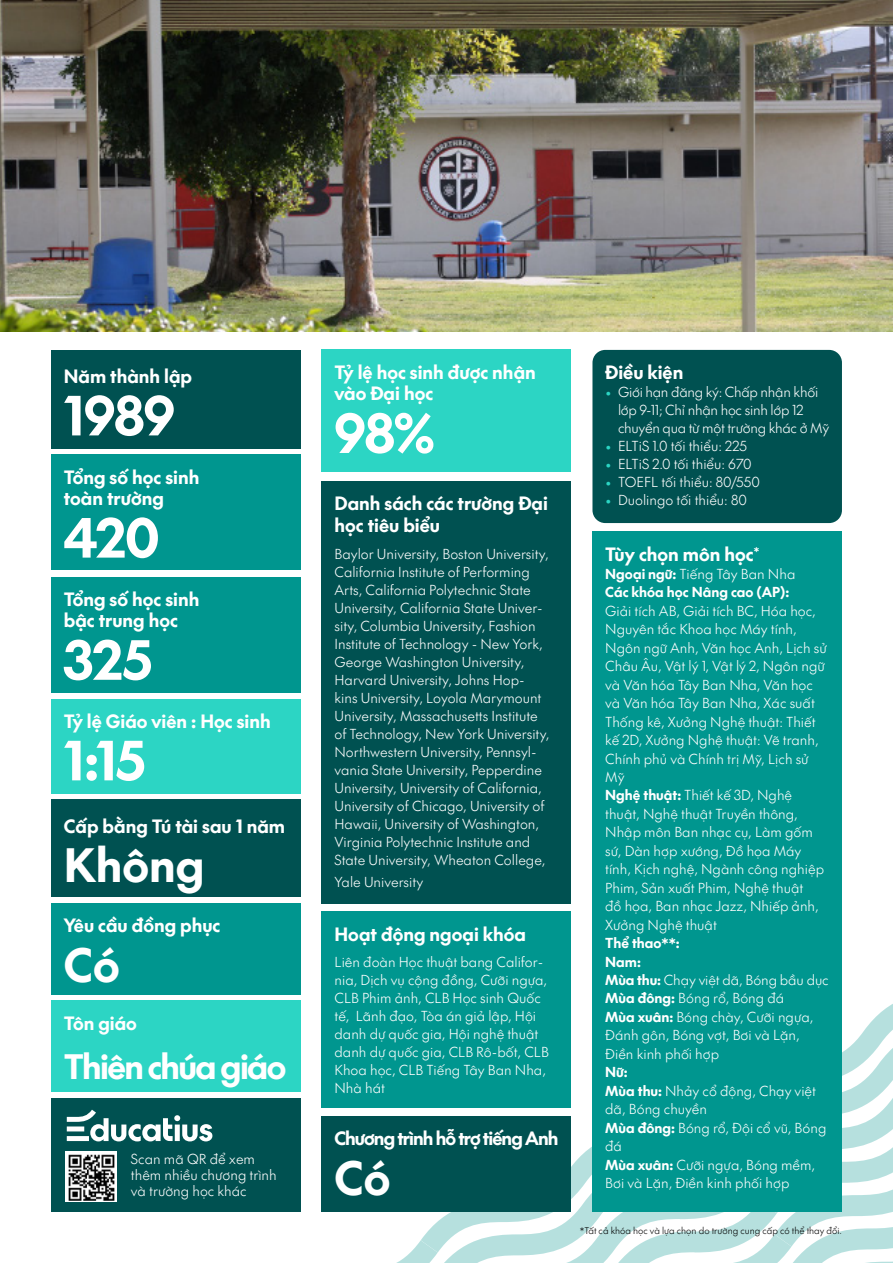
<style>
.page{position:relative;width:893px;height:1263px;background:#fff}
.page>*{position:absolute;margin:0;border:0;box-sizing:border-box;transform-origin:0 0}
.t1{font:52.5px "SVN The Future Bold";color:#fff}
.t2{font:45px "SVN The Future Bold";color:#fff}
.t3{font:33px "SVN The Future Bold";letter-spacing:-.05em;color:#fff}
.t4{font:18px/21.6px "SVN The Future Bold";color:#fff}
.t5{font:18px "SVN The Future Bold";letter-spacing:-.05em;color:#fff}
.t6{font:13.5px/18.5px "SVN The Future Light";color:#fff}
.t7{font:13.5px/18px "SVN The Future Light";letter-spacing:-.02em;color:#fff}
.t8{font:13.5px/18.5px "SVN The Future Bold";color:#fff}
.t9{font:9px "SVN The Future Light";color:#000}
.s1{font-family:"The Future";font-weight:300;color:#2cd5c4}
.s2{font-family:"SVN The Future Bold"}
</style>
<div class="page">
<svg style="left:396px;top:1004px;width:497px;height:259px"></svg>
<div style="left:322px;top:481px;width:249px;height:423px;background:#005151"></div>
<div style="left:592px;top:350px;width:250px;height:173px;background:#005151;border-radius:13px"></div>
<div style="left:592px;top:531px;width:250px;height:681px;background:#00968f"></div>
<div style="left:322px;top:912px;width:249px;height:196px;background:#00968f"></div>
<div style="left:322px;top:350px;width:249px;height:122px;background:#2cd5c4"></div>
<div style="left:51px;top:454px;width:249px;height:116px;background:#00968f"></div>
<div style="left:51px;top:577px;width:249px;height:115px;background:#00968f"></div>
<div style="left:51px;top:699px;width:249px;height:94px;background:#2cd5c4"></div>
<div style="left:51px;top:799px;width:249px;height:98px;background:#005151"></div>
<div style="left:51px;top:1001px;width:249px;height:91px;background:#2cd5c4"></div>
<div style="left:51px;top:903px;width:249px;height:91px;background:#00968f"></div>
<div style="left:51px;top:350px;width:249px;height:98px;background:#005151"></div>
<div style="left:51px;top:1098px;width:249px;height:114px;background:#005151"></div>
<img style="left:66px;top:1151px;width:51px;height:51px">
<svg style="left:67px;top:1110px;width:145px;height:31px"></svg>
<div style="left:322px;top:1116px;width:249px;height:96px;background:#005151"></div>
<img style="left:0;top:0;width:893px;height:332px">
<h3 class="t4" style="left:64px;top:364px;width:130px">Năm thành lập</h3>
<h1 class="t1" style="left:64px;top:373px;width:113px">1989</h1>
<h3 class="t4" style="left:64px;top:464px;width:137px">Tổng số học sinh toàn trường</h3>
<h1 class="t1" style="left:64px;top:495px;width:97px">420</h1>
<h3 class="t4" style="left:64px;top:587px;width:137px">Tổng số học sinh bậc trung học</h3>
<h1 class="t1" style="left:64px;top:618px;width:89px">325</h1>
<h3 class="t4" style="left:64px;top:709px;width:208px">Tỷ lệ Giáo viên : Học sinh</h3>
<h1 class="t1" style="left:64px;top:718px;width:83px">1:15</h1>
<h3 class="t4" style="left:64px;top:813px;width:223px">Cấp bằng Tú tài sau 1 năm</h3>
<h2 class="t2" style="left:64px;top:829px;width:142px">Không</h2>
<h3 class="t4" style="left:64px;top:913px;width:158px">Yêu cầu đồng phục</h3>
<h2 class="t2" style="left:64px;top:928px;width:57px">Có</h2>
<h3 class="t4" style="left:64px;top:1011px;width:75px">Tôn giáo</h3>
<h3 class="t3" style="left:64px;top:1040px;width:224px">Thiên chúa giáo</h3>
<p class="t6" style="left:131px;top:1150px;width:147px;line-height:16.2px">Scan mã QR để xem thêm nhiều chương trình và trường học khác</p>
<h3 class="t4" style="left:334px;top:360px;width:203px">Tỷ lệ học sinh được nhận vào Đại học</h3>
<h1 class="t1" style="left:334px;top:391px;width:101px">98%</h1>
<h3 class="t4" style="left:334px;top:490px;width:215px;line-height:22.5px">Danh sách các trường Đại học tiêu biểu</h3>
<p class="t6" style="left:334px;top:544px;width:217px;line-height:18px">Baylor University, Boston University, California Institute of Performing Arts, California Polytechnic State University, California State Univer&shy;sity, Columbia University, Fashion Institute of Technology - New York, George Washington University, Harvard University, Johns Hop&shy;kins University, Loyola Marymount University, Massachusetts Institute of Technology, New York University, Northwestern University, Pennsyl&shy;vania State University, Pepperdine University, University of California, University of Chicago, University of Hawaii, University of Washington, Virginia Polytechnic Institute and State University, Wheaton College,</p>
<p class="t6" style="left:334px;top:872px;width:90px">Yale University</p>
<h3 class="t4" style="left:334px;top:922px;width:193px">Hoạt động ngoại khóa</h3>
<p class="t6" style="left:334px;top:952px;width:216px;line-height:18px">Liên đoàn Học thuật bang Califor&shy;nia, Dịch vụ cộng đồng, Cưỡi ngựa,<br>CLB Phim ảnh, CLB Học sinh Quốc tế, Lãnh đạo, Tòa án giả lập, Hội danh dự quốc gia, Hội nghệ thuật danh dự quốc gia, CLB Rô-bốt, CLB<br>Khoa học, CLB Tiếng Tây Ban Nha,<br>Nhà hát</p>
<h3 class="t5" style="left:334px;top:1124px;width:225px">Chương trình hỗ trợ tiếng Anh</h3>
<h2 class="t2" style="left:334px;top:1141px;width:57px">Có</h2>
<h3 class="t4" style="left:605px;top:360px;width:80px">Điều kiện</h3>
<p class="t7" style="left:618px;top:382px;width:213px;text-indent:-13px"><span class="s1">•</span> Giới hạn đăng ký: Chấp nhận khối lớp 9-11; Chỉ nhận học sinh lớp 12 chuyển qua từ một trường khác ở Mỹ</p>
<p class="t6" style="left:605px;top:436px;width:143px"><span class="s1">•</span> ELTiS 1.0 tối thiểu: 225</p>
<p class="t6" style="left:605px;top:454px;width:148px"><span class="s1">•</span> ELTiS 2.0 tối thiểu: 670</p>
<p class="t6" style="left:605px;top:472px;width:156px"><span class="s1">•</span> TOEFL tối thiểu: 80/550</p>
<p class="t6" style="left:605px;top:490px;width:143px"><span class="s1">•</span> Duolingo tối thiểu: 80</p>
<h3 class="t4" style="left:605px;top:541px;width:156px">Tùy chọn môn học<sup>*</sup></h3>
<p class="t6" style="left:605px;top:564px;width:192px"><span class="s2">Ngoại ngữ:</span> Tiếng Tây Ban Nha</p>
<p class="t8" style="left:605px;top:582px;width:186px">Các khóa học Nâng cao (AP):</p>
<p class="t6" style="left:605px;top:601px;width:223px">Giải tích AB, Giải tích BC, Hóa học,<br>Nguyên tắc Khoa học Máy tính,<br>Ngôn ngữ Anh, Văn học Anh, Lịch sử<br>Châu Âu, Vật lý 1, Vật lý 2, Ngôn ngữ và Văn hóa Tây Ban Nha, Văn học và Văn hóa Tây Ban Nha, Xác suất<br>Thống kê, Xưởng Nghệ thuật: Thiết kế 2D, Xưởng Nghệ thuật: Vẽ tranh,<br>Chính phủ và Chính trị Mỹ, Lịch sử<br>Mỹ<br><span class="s2">Nghệ thuật:</span> Thiết kế 3D, Nghệ thuật, Nghệ thuật Truyền thông,<br>Nhập môn Ban nhạc cụ, Làm gốm sứ, Dàn hợp xướng, Đồ họa Máy tính, Kịch nghệ, Ngành công nghiệp<br>Phim, Sản xuất Phim, Nghệ thuật<br>đồ họa, Ban nhạc Jazz, Nhiếp ảnh,<br>Xưởng Nghệ thuật</p>
<p class="t8" style="left:605px;top:933px;width:76px">Thể thao**:<br>Nam:</p>
<p class="t6" style="left:605px;top:970px;width:225px"><span class="s2">Mùa thu:</span> Chạy việt dã, Bóng bầu dục<br><span class="s2">Mùa đông:</span> Bóng rổ, Bóng đá<br><span class="s2">Mùa xuân:</span> Bóng chày, Cưỡi ngựa,<br>Đánh gôn, Bóng vợt, Bơi và Lặn,<br>Điền kinh phối hợp</p>
<p class="t8" style="left:605px;top:1062px;width:24px">Nữ:</p>
<p class="t6" style="left:605px;top:1081px;width:223px"><span class="s2">Mùa thu:</span> Nhảy cổ động, Chạy việt dã, Bóng chuyền<br><span class="s2">Mùa đông:</span> Bóng rổ, Đội cổ vũ, Bóng đá<br><span class="s2">Mùa xuân:</span> Cưỡi ngựa, Bóng mềm,<br>Bơi và Lặn, Điền kinh phối hợp</p>
<p class="t9" style="left:580px;top:1224px;width:264px">*Tất cả khóa học và lựa chọn do trường cung cấp có thể thay đổi.</p>
</div>
